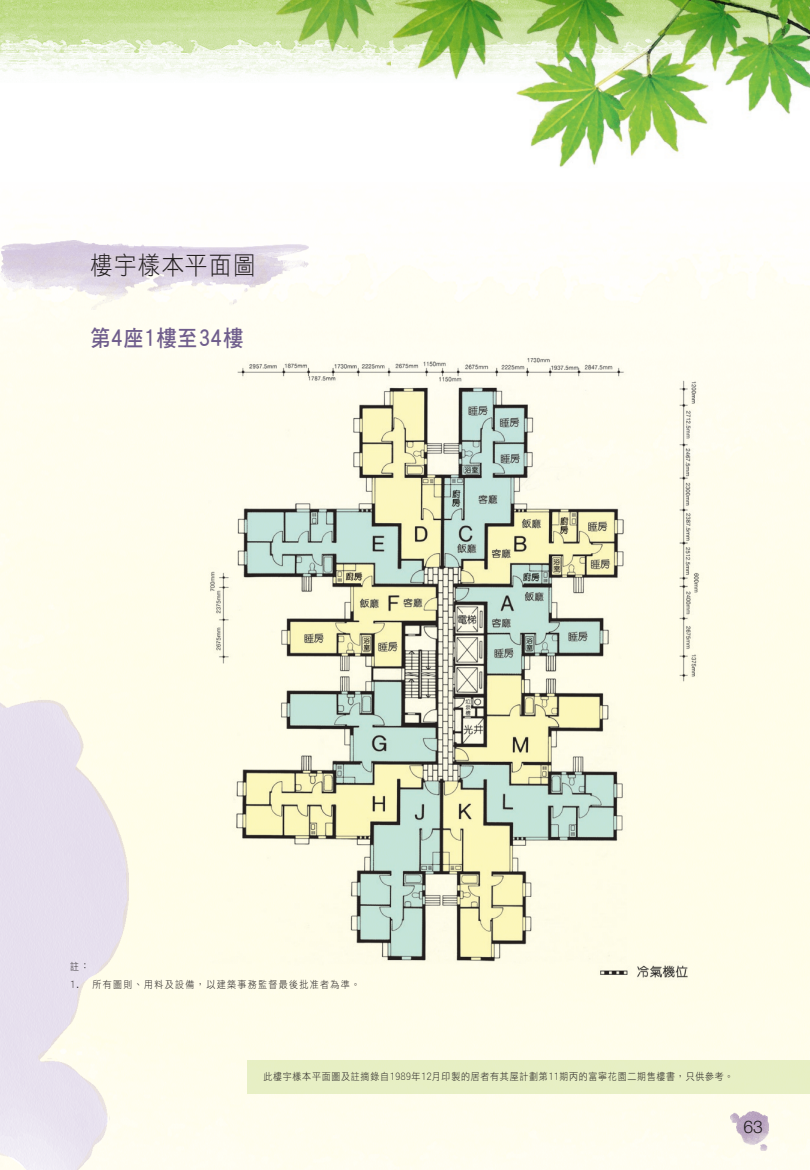
<style>
.page{position:relative;width:810px;height:1170px;background:#fff}
.page>*{position:absolute;margin:0;border:0;box-sizing:border-box;transform-origin:0 0}
.t1{font:25px "DF Hei HK W3";letter-spacing:.065em;color:#231f20;scale:.9 1}
.t2{font:22.5px "DF Hei HK W7";letter-spacing:.025em;color:#6f5d8c;scale:.9 1}
.t3{font:300 17.5px "Helvetica Neue";color:#231f20}
.t4{font:10px "DF Hei HK W3";letter-spacing:.08em;color:#231f20;scale:.9 1}
.t5{font:10px "DF Hei HK W3";letter-spacing:.15em;color:#231f20;scale:.9 1}
</style>
<div class="page">
<img style="left:731px;top:1112px;width:38px;height:38px">
<img style="left:0;top:0;width:262px;height:77px">
<img style="left:0;top:241px;width:308px;height:68px">
<img style="left:0;top:689px;width:128px;height:481px">
<img style="left:391px;top:0;width:419px;height:167px">
<img style="left:262px;top:0;width:129px;height:75px">
<div style="left:247px;top:1060px;width:563px;height:34px;background:#e7efc4"></div>
<img style="left:195px;top:344px;width:520px;height:688px">
<h1 class="t1" style="left:90px;top:251px;width:185px">樓宇樣本平面圖</h1>
<h2 class="t2" style="left:90px;top:326px;width:172px">第4座1樓至34樓</h2>
<p class="t4" style="left:70px;top:961px;width:23px">註：</p>
<p class="t5" style="left:70px;top:979px;width:324px">1. 所有圖則、用料及設備，以建築事務監督最後批准者為準。</p>
<p class="t4" style="left:263px;top:1071px;width:524px">此樓宇樣本平面圖及註摘錄自1989年12月印製的居者有其屋計劃第11期丙的富寧花園二期售樓書，只供參考。</p>
<h3 class="t3" style="left:744px;top:1117px;width:21px">63</h3>
</div>
